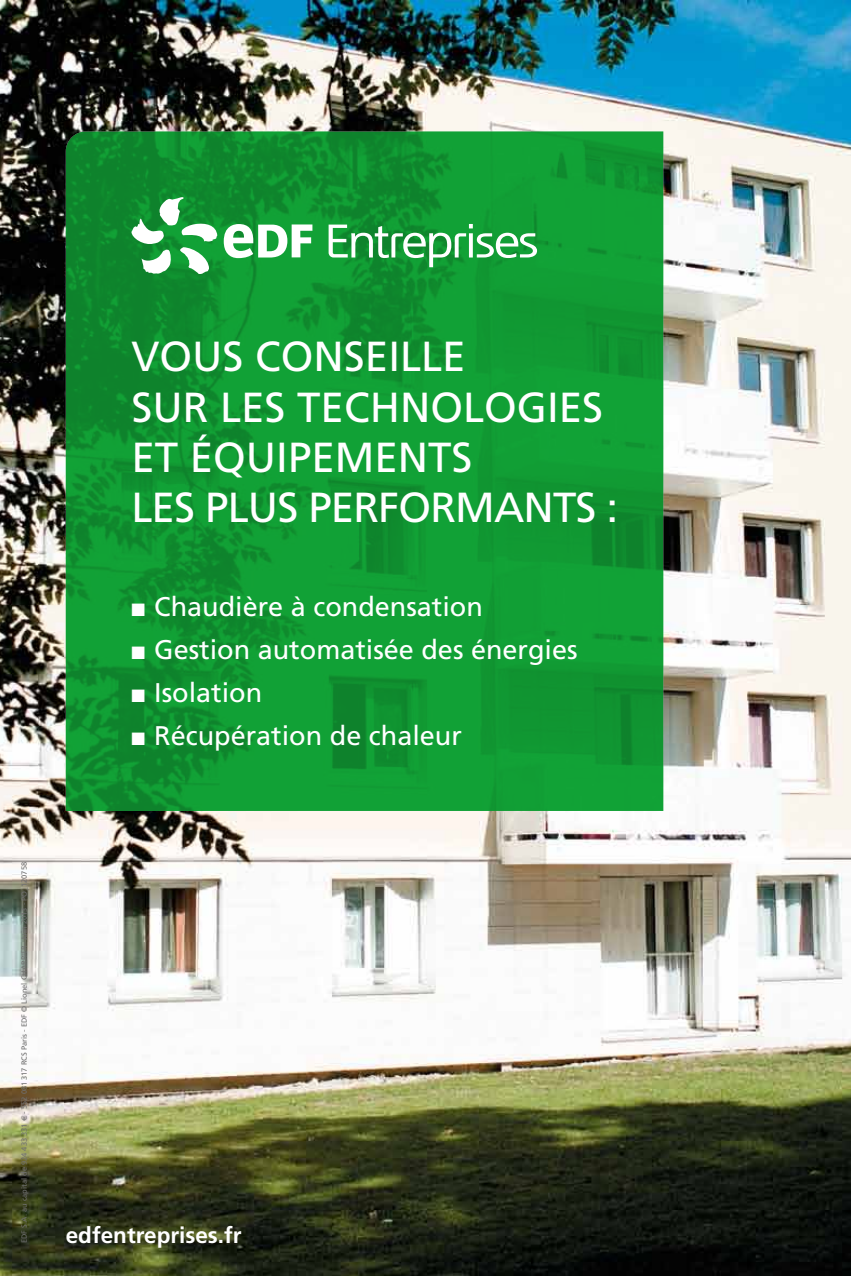
<style>
.page{position:relative;width:851px;height:1276px;background:#fff}
.page>*{position:absolute;margin:0;border:0;box-sizing:border-box;transform-origin:0 0}
.t1{font:42px/50.4px "Frutiger";color:#fff}
.t2{font:27px "Frutiger";color:#fff}
.t3{font:700 22.5px "Frutiger";color:#fff}
.t4{font:7.5px "Frutiger";color:#6f6f6f}
.s1{font-family:"Euro Sans"}
</style>
<div class="page">
<img style="left:0;top:0;width:850px;height:1276px">
<svg style="left:66px;top:131px;width:597px;height:680px;fill:#119e35"></svg>
<svg style="left:131px;top:197px;width:86px;height:77px"></svg>
<svg style="left:224px;top:224px;width:88px;height:34px"></svg>
<svg style="left:328px;top:224px;width:209px;height:43px"></svg>
<h1 class="t1" style="left:131px;top:332px;width:233px">vous conseille sur les</h1>
<h1 class="t1" style="left:297px;top:382px;width:49px">tech</h1>
<h1 class="t1" style="left:400px;top:382px;width:59px">nolo</h1>
<h1 class="t1" style="left:516px;top:382px;width:49px">gies</h1>
<h1 class="t1" style="left:131px;top:432px;width:338px">et équipements les</h1>
<h1 class="t1" style="left:205px;top:483px;width:128px">plusperfor</h1>
<h1 class="t1" style="left:455px;top:483px;width:164px">mants :</h1>
<p class="t2" style="left:131px;top:591px;width:353px">■ Chaudière à condensation</p>
<p class="t2" style="left:131px;top:634px;width:447px">■ Gestion automatisée des énergies</p>
<p class="t2" style="left:131px;top:677px;width:132px">■ Isolation</p>
<p class="t2" style="left:131px;top:720px;width:332px">■ Récupération de chaleur</p>
<p class="t4" style="left:20px;top:1243px;width:382px;rotate:-90deg">EDF S.A. au capital de 924 433 331 <span class="s1">e</span> - 552 081 317 RCS Paris - EDF © Lionel CHARRIER- Juin 2013 - PO_120758</p>
<p class="t3" style="left:66px;top:1222px;width:177px">edfentreprises.fr</p>
</div>
